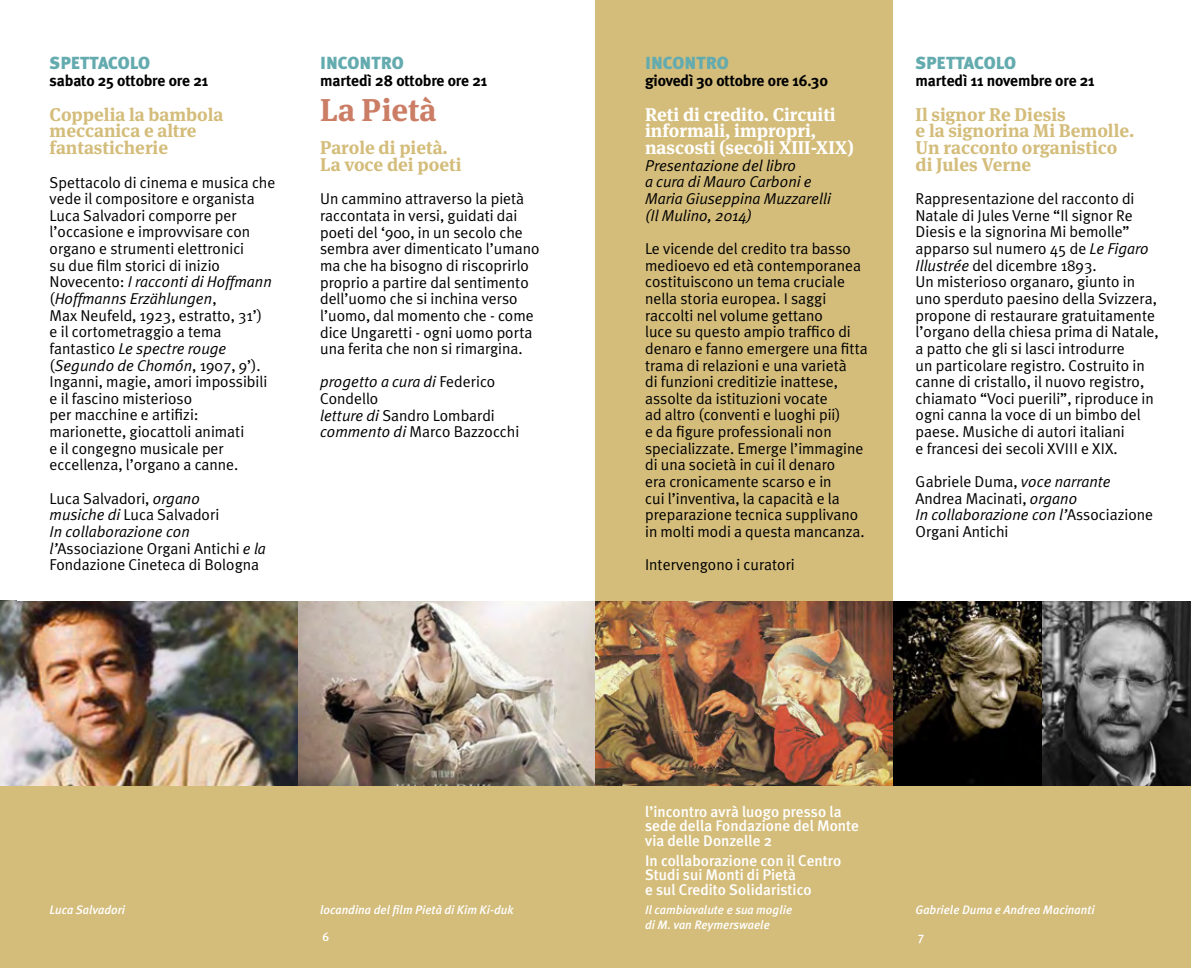
<style>
.page{position:relative;width:1191px;height:968px;background:#fff}
.page>*{position:absolute;margin:0;border:0;box-sizing:border-box;transform-origin:0 0}
.rassegna_spett{font:700 31.5px "Meta Serif";color:#cb7d65}
.titolo_spettacolo{font:700 18.38px/16.6px "Meta Serif";color:#d4bd7b}
.titolo_spettacolo-2{font:700 18.38px/16.6px "Meta Serif";color:#fff}
.titolo_R_spettacolo{font:700 18.38px/16.6px "Meta Serif";color:#d4bd7b}
.spettacolo{font:900 17.5px "Meta Plus";color:#64abaf}
.txt-ev{font:15.75px/16.6px "Meta Plus Normal";color:#000}
.data{font:700 15.75px "Meta Plus";letter-spacing:-.01em;color:#000}
.titolo_spettacolo-3{font:italic 15.75px/16.6px "Meta Plus Normal";color:#000}
.note-piede{font:500 15.4px/14.5px "Meta Plus";color:#fff}
.dida_piede{font:italic 500 12.25px/14.9px "Meta Plus";color:#fff}
.spettacolo-2{font:italic 500 12.25px "Meta Plus";color:#fff}
.spettacolo_prenotabi{font:italic 500 12.25px "Meta Plus";color:#fff}
.t1{font:500 12.25px "Meta Plus";color:#fff}
.s1{font-style:italic}
</style>
<div class="page">
<div style="left:0;top:783px;width:595px;height:184px;background:#d4bd7b"></div>
<div style="left:595px;top:783px;width:596px;height:184px;background:#d4bd7b"></div>
<img style="left:298px;top:601px;width:297px;height:184px">
<img style="left:0;top:601px;width:298px;height:184px">
<div style="left:595px;top:0;width:298px;height:967px;background:#d4bd7b"></div>
<img style="left:595px;top:601px;width:298px;height:184px">
<img style="left:893px;top:601px;width:149px;height:184px">
<img style="left:1042px;top:601px;width:149px;height:184px">
<p class="spettacolo" style="left:50px;top:53px;width:102px">SPETTACOLO</p>
<p class="data" style="left:50px;top:71px;width:160px">sabato 25 ottobre ore 21</p>
<p class="titolo_spettacolo" style="left:50px;top:104px;width:175px">Coppelia la bambola meccanica e altre fantasticherie</p>
<p class="txt-ev" style="left:50px;top:173px;width:227px">Spettacolo di cinema e musica che vede il compositore e organista<br>Luca Salvadori comporre per l’occasione e improvvisare con organo e strumenti elettronici<br>su due film storici di inizio<br>Novecento: <span class="s1">I racconti di Hoffmann </span>(<span class="s1">Hoffmanns Erzählungen</span>,<br>Max Neufeld, 1923, estratto, 31’)<br>e il cortometraggio a tema fantastico <span class="s1">Le spectre rouge </span>(<span class="s1">Segundo de Chomón</span>, 1907, 9’).<br>Inganni, magie, amori impossibili e il fascino misterioso<br>per macchine e artifizi: marionette, giocattoli animati<br>e il congegno musicale per eccellenza, l’organo a canne.</p>
<p class="txt-ev" style="left:50px;top:489px;width:218px">Luca Salvadori, <span class="s1">organo<br>musiche di</span> Luca Salvadori<br><span class="s1">In collaborazione con l’</span>Associazione Organi Antichi <span class="s1">e la<br></span>Fondazione Cineteca di Bologna</p>
<p class="spettacolo" style="left:320px;top:53px;width:85px">INCONTRO</p>
<p class="data" style="left:320px;top:71px;width:169px">martedì 28 ottobre ore 21</p>
<p class="rassegna_spett" style="left:320px;top:83px;width:118px">La Pietà</p>
<p class="titolo_R_spettacolo" style="left:320px;top:138px;width:143px">Parole di pietà.<br>La voce dei poeti</p>
<p class="txt-ev" style="left:320px;top:190px;width:221px">Un cammino attraverso la pietà raccontata in versi, guidati dai poeti del ‘900, in un secolo che sembra aver dimenticato l’umano ma che ha bisogno di riscoprirlo proprio a partire dal sentimento dell’uomo che si inchina verso l’uomo, dal momento che - come dice Ungaretti - ogni uomo porta una ferita che non si rimargina.</p>
<p class="txt-ev" style="left:320px;top:373px;width:201px"><span class="s1">progetto a cura di</span> Federico<br>Condello<br><span class="s1">letture di</span> Sandro Lombardi <span class="s1">commento di</span> Marco Bazzocchi</p>
<p class="spettacolo" style="left:645px;top:53px;width:85px">INCONTRO</p>
<p class="data" style="left:645px;top:71px;width:184px">giovedì 30 ottobre ore 16.30</p>
<p class="titolo_spettacolo-2" style="left:645px;top:104px;width:210px">Reti di credito. Circuiti informali, impropri, nascosti (secoli XIII-XIX)</p>
<p class="titolo_spettacolo-3" style="left:645px;top:157px;width:187px">Presentazione del libro<br>a cura di Mauro Carboni e<br>Maria Giuseppina Muzzarelli (Il Mulino, 2014)</p>
<p class="txt-ev" style="left:645px;top:240px;width:224px">Le vicende del credito tra basso medioevo ed età contemporanea costituiscono un tema cruciale nella storia europea. I saggi raccolti nel volume gettano<br>luce su questo ampio traffico di denaro e fanno emergere una fitta trama di relazioni e una varietà<br>di funzioni creditizie inattese, assolte da istituzioni vocate<br>ad altro (conventi e luoghi pii)<br>e da figure professionali non specializzate. Emerge l’immagine di una società in cui il denaro<br>era cronicamente scarso e in<br>cui l’inventiva, la capacità e la preparazione tecnica supplivano in molti modi a questa mancanza.</p>
<p class="txt-ev" style="left:645px;top:556px;width:151px">Intervengono i curatori</p>
<p class="spettacolo" style="left:915px;top:53px;width:102px">SPETTACOLO</p>
<p class="data" style="left:915px;top:71px;width:181px">martedì 11 novembre ore 21</p>
<p class="titolo_spettacolo" style="left:915px;top:104px;width:220px">Il signor Re Diesis<br>e la signorina Mi Bemolle.<br>Un racconto organistico di Jules Verne</p>
<p class="txt-ev" style="left:915px;top:190px;width:245px">Rappresentazione del racconto di Natale di Jules Verne “Il signor Re Diesis e la signorina Mi bemolle” apparso sul numero 45 de <span class="s1">Le Figaro Illustrée</span> del dicembre 1893.<br>Un misterioso organaro, giunto in uno sperduto paesino della Svizzera, propone di restaurare gratuitamente l’organo della chiesa prima di Natale, a patto che gli si lasci introdurre<br>un particolare registro. Costruito in canne di cristallo, il nuovo registro, chiamato “Voci puerili”, riproduce in ogni canna la voce di un bimbo del paese. Musiche di autori italiani<br>e francesi dei secoli XVIII e XIX.</p>
<p class="txt-ev" style="left:915px;top:473px;width:239px">Gabriele Duma, <span class="s1">voce narrante<br></span>Andrea Macinati, <span class="s1">organo<br>In collaborazione con l’</span>Associazione<br>Organi Antichi</p>
<p class="note-piede" style="left:645px;top:804px;width:215px">l’incontro avrà luogo presso la sede della Fondazione del Monte via delle Donzelle 2</p>
<p class="note-piede" style="left:645px;top:852px;width:198px">In collaborazione con il Centro<br>Studi sui Monti di Pietà<br>e sul Credito Solidaristico</p>
<p class="dida_piede" style="left:50px;top:902px;width:77px">Luca Salvadori</p>
<p class="spettacolo-2" style="left:320px;top:902px;width:195px">locandina del film Pietà di Kim Ki-duk</p>
<p class="spettacolo_prenotabi" style="left:915px;top:902px;width:181px">Gabriele Duma e Andrea Macinanti</p>
<p class="dida_piede" style="left:645px;top:902px;width:149px">Il cambiavalute e sua moglie di M. van Reymerswaele</p>
<p class="t1" style="left:322px;top:929px;width:8px">6</p>
<p class="t1" style="left:918px;top:929px;width:8px">7</p>
</div>
